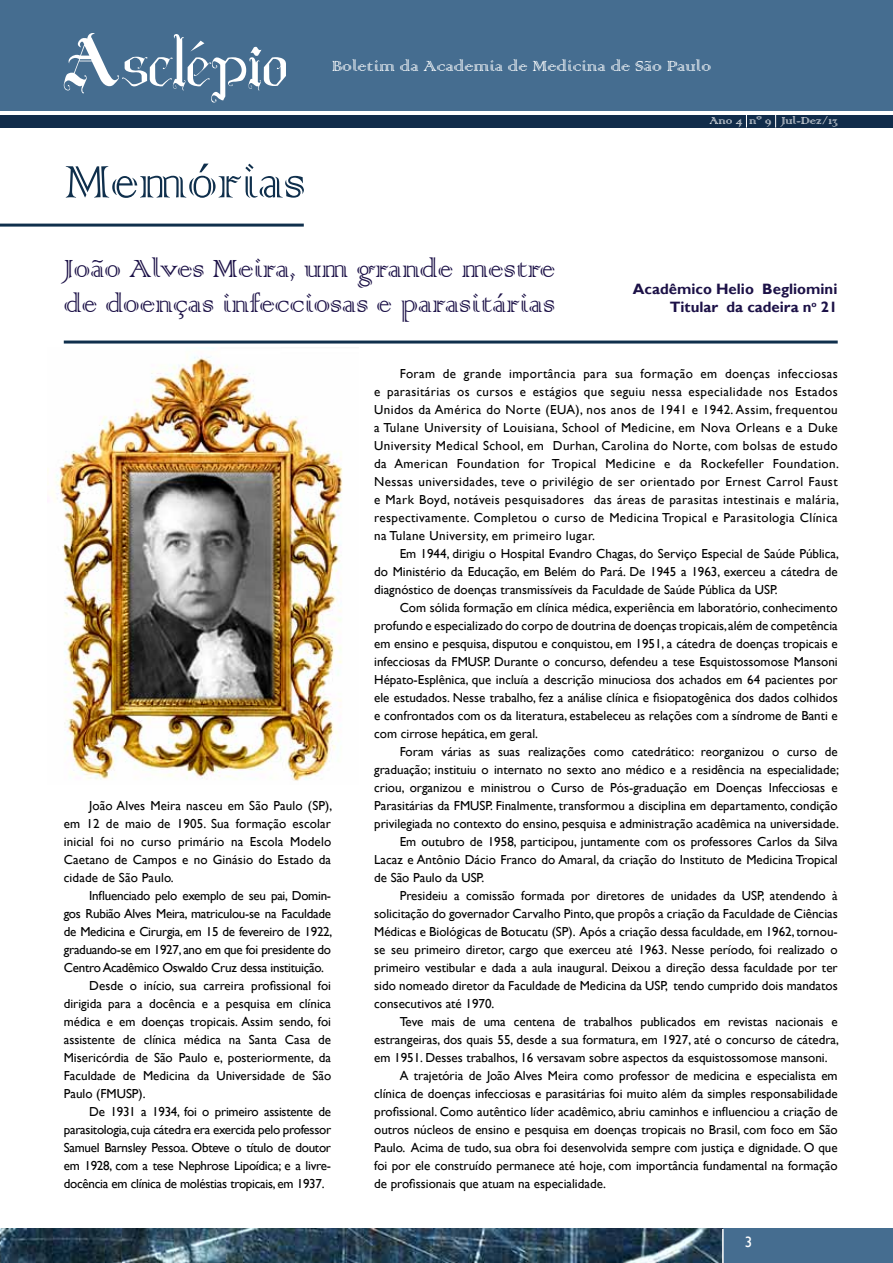
<style>
.page{position:relative;width:893px;height:1263px;background:#fff}
.page>*{position:absolute;margin:0;border:0;box-sizing:border-box;transform-origin:0 0}
.t1{font:60px "Colonna";color:#0f2f4c}
.t2{font:33px/34.5px "Colonna";color:#1c1147}
.t3{font:19.5px "Colonna";color:#fff}
.t4{font:700 15px/18px "Gill Sans";color:#1c1147;text-align:right}
.t5{font:15px "Gill Sans";color:#fff}
.t6{font:13.5px "Colonna";color:#fff}
.t7{font:13.05px/18px "Gill Sans";color:#000;text-align:justify}
.t8{font:13.05px "Gill Sans";letter-spacing:-.02em;color:#000}
</style>
<div class="page">
<div style="left:0;top:0;width:893px;height:111px;background:#456d90"></div>
<div style="left:0;top:115px;width:893px;height:13px;background:#112c4a"></div>
<div style="left:0;top:1229px;width:893px;height:34px;background:#456d90"></div>
<svg style="left:746px;top:115px;width:1px;height:13px"></svg>
<svg style="left:775px;top:115px;width:1px;height:13px"></svg>
<svg style="left:64px;top:33px;width:222px;height:70px"></svg>
<img style="left:0;top:1229px;width:722px;height:34px">
<hr style="left:722px;top:1229px;width:2px;height:34px;background:#fff">
<img style="left:48px;top:347px;width:295px;height:434px">
<hr style="left:0;top:224px;width:304px;height:3px;background:#0f2f4c">
<hr style="left:64px;top:341px;width:774px;height:3px;background:#0f2f4c">
<h3 class="t3" style="left:332px;top:54px;width:381px">Boletim da Academia de Medicina de São Paulo</h3>
<h1 class="t1" style="left:64px;top:142px;width:243px">Memórias</h1>
<h2 class="t2" style="left:64px;top:251px;width:493px">João Alves Meira, um grande mestre de doenças infecciosas e parasitárias</h2>
<p class="t6" style="left:709px;top:112px;width:130px">Ano 4 nº 9 Jul-Dez/13</p>
<p class="t4" style="left:633px;top:280px;width:206px">Acadêmico Helio Begliomini<br>Titular da cadeira n<sup>o</sup> 21</p>
<p class="t7" style="left:64px;top:797px;width:270px;text-indent:26px">João Alves Meira nasceu em São Paulo (SP), em 12 de maio de 1905. Sua formação escolar inicial foi no curso primário na Escola Modelo Caetano de Campos e no Ginásio do Estado da cidade de São Paulo.</p>
<p class="t8" style="left:89px;top:888px;width:243px">Influenciado pelo exemplo de seu pai, Domin-</p>
<p class="t8" style="left:64px;top:906px;width:269px">gos Rubião Alves Meira, matriculou-se na Faculdade</p>
<p class="t8" style="left:64px;top:924px;width:270px">de Medicina e Cirurgia, em 15 de fevereiro de 1922,</p>
<p class="t8" style="left:64px;top:942px;width:269px">graduando-se em 1927, ano em que foi presidente do</p>
<p class="t8" style="left:64px;top:960px;width:262px">Centro Acadêmico Oswaldo Cruz dessa instituição.</p>
<p class="t7" style="left:89px;top:977px;width:243px">Desde o início, sua carreira profissional foi</p>
<p class="t7" style="left:64px;top:995px;width:269px">dirigida para a docência e a pesquisa em clínica</p>
<p class="t7" style="left:64px;top:1013px;width:269px">médica e em doenças tropicais. Assim sendo, foi</p>
<p class="t7" style="left:64px;top:1031px;width:269px">assistente de clínica médica na Santa Casa de</p>
<p class="t7" style="left:64px;top:1049px;width:269px">Misericórdia de São Paulo e, posteriormente, da</p>
<p class="t7" style="left:64px;top:1067px;width:269px">Faculdade de Medicina da Universidade de São</p>
<p class="t7" style="left:64px;top:1085px;width:83px">Paulo (FMUSP).</p>
<p class="t8" style="left:89px;top:1104px;width:243px">De 1931 a 1934, foi o primeiro assistente de</p>
<p class="t8" style="left:64px;top:1122px;width:269px">parasitologia, cuja cátedra era exercida pelo professor</p>
<p class="t8" style="left:64px;top:1140px;width:269px">Samuel Barnsley Pessoa. Obteve o título de doutor</p>
<p class="t8" style="left:64px;top:1158px;width:269px">em 1928, com a tese Nephrose Lipoídica; e a livre-</p>
<p class="t8" style="left:64px;top:1176px;width:262px">docência em clínica de moléstias tropicais, em 1937.</p>
<p class="t7" style="left:374px;top:365px;width:466px;text-indent:26px">Foram de grande importância para sua formação em doenças infecciosas e parasitárias os cursos e estágios que seguiu nessa especialidade nos Estados Unidos da América do Norte (EUA), nos anos de 1941 e 1942. Assim, frequentou a Tulane University of Louisiana, School of Medicine, em Nova Orleans e a Duke University Medical School, em Durhan, Carolina do Norte, com bolsas de estudo da American Foundation for Tropical Medicine e da Rockefeller Foundation.<br>Nessas universidades, teve o privilégio de ser orientado por Ernest Carrol Faust e Mark Boyd, notáveis pesquisadores das áreas de parasitas intestinais e malária, respectivamente. Completou o curso de Medicina Tropical e Parasitologia Clínica na Tulane University, em primeiro lugar.</p>
<p class="t7" style="left:374px;top:545px;width:466px;text-indent:26px">Em 1944, dirigiu o Hospital Evandro Chagas, do Serviço Especial de Saúde Pública, do Ministério da Educação, em Belém do Pará. De 1945 a 1963, exerceu a cátedra de diagnóstico de doenças transmissíveis da Faculdade de Saúde Pública da USP.</p>
<p class="t7" style="left:374px;top:599px;width:465px;text-indent:26px">Com sólida formação em clínica médica, experiência em laboratório, conhecimento profundo e especializado do corpo de doutrina de doenças tropicais, além de competência em ensino e pesquisa, disputou e conquistou, em 1951, a cátedra de doenças tropicais e infecciosas da FMUSP. Durante o concurso, defendeu a tese Esquistossomose Mansoni Hépato-Esplênica, que incluía a descrição minuciosa dos achados em 64 pacientes por ele estudados. Nesse trabalho, fez a análise clínica e fisiopatogênica dos dados colhidos e confrontados com os da literatura, estabeleceu as relações com a síndrome de Banti e com cirrose hepática, em geral.</p>
<p class="t7" style="left:400px;top:743px;width:439px">Foram várias as suas realizações como catedrático: reorganizou o curso de</p>
<p class="t7" style="left:374px;top:761px;width:466px">graduação; instituiu o internato no sexto ano médico e a residência na especialidade;</p>
<p class="t7" style="left:374px;top:779px;width:465px">criou, organizou e ministrou o Curso de Pós-graduação em Doenças Infecciosas e</p>
<p class="t7" style="left:374px;top:797px;width:465px">Parasitárias da FMUSP. Finalmente, transformou a disciplina em departamento, condição</p>
<p class="t7" style="left:374px;top:815px;width:466px">privilegiada no contexto do ensino, pesquisa e administração acadêmica na universidade.</p>
<p class="t7" style="left:400px;top:833px;width:439px">Em outubro de 1958, participou, juntamente com os professores Carlos da Silva</p>
<p class="t7" style="left:374px;top:851px;width:465px">Lacaz e Antônio Dácio Franco do Amaral, da criação do Instituto de Medicina Tropical</p>
<p class="t7" style="left:374px;top:869px;width:111px">de São Paulo da USP.</p>
<p class="t7" style="left:400px;top:887px;width:440px">Presideiu a comissão formada por diretores de unidades da USP, atendendo à</p>
<p class="t7" style="left:374px;top:905px;width:465px">solicitação do governador Carvalho Pinto, que propôs a criação da Faculdade de Ciências</p>
<p class="t7" style="left:374px;top:923px;width:465px">Médicas e Biológicas de Botucatu (SP). Após a criação dessa faculdade, em 1962, tornou-</p>
<p class="t7" style="left:374px;top:941px;width:465px">se seu primeiro diretor, cargo que exerceu até 1963. Nesse período, foi realizado o</p>
<p class="t7" style="left:374px;top:959px;width:465px">primeiro vestibular e dada a aula inaugural. Deixou a direção dessa faculdade por ter</p>
<p class="t7" style="left:374px;top:977px;width:465px">sido nomeado diretor da Faculdade de Medicina da USP, tendo cumprido dois mandatos</p>
<p class="t7" style="left:374px;top:995px;width:122px">consecutivos até 1970.</p>
<p class="t7" style="left:400px;top:1013px;width:439px">Teve mais de uma centena de trabalhos publicados em revistas nacionais e</p>
<p class="t7" style="left:374px;top:1031px;width:466px">estrangeiras, dos quais 55, desde a sua formatura, em 1927, até o concurso de cátedra,</p>
<p class="t7" style="left:374px;top:1049px;width:455px">em 1951. Desses trabalhos, 16 versavam sobre aspectos da esquistossomose mansoni.</p>
<p class="t7" style="left:400px;top:1067px;width:439px">A trajetória de João Alves Meira como professor de medicina e especialista em</p>
<p class="t7" style="left:374px;top:1085px;width:465px">clínica de doenças infecciosas e parasitárias foi muito além da simples responsabilidade</p>
<p class="t7" style="left:374px;top:1103px;width:465px">profissional. Como autêntico líder acadêmico, abriu caminhos e influenciou a criação de</p>
<p class="t7" style="left:374px;top:1121px;width:465px">outros núcleos de ensino e pesquisa em doenças tropicais no Brasil, com foco em São</p>
<p class="t7" style="left:374px;top:1139px;width:465px">Paulo. Acima de tudo, sua obra foi desenvolvida sempre com justiça e dignidade. O que</p>
<p class="t7" style="left:374px;top:1157px;width:465px">foi por ele construído permanece até hoje, com importância fundamental na formação</p>
<p class="t7" style="left:374px;top:1175px;width:233px">de profissionais que atuam na especialidade.</p>
<p class="t5" style="left:745px;top:1233px;width:9px">3</p>
</div>
